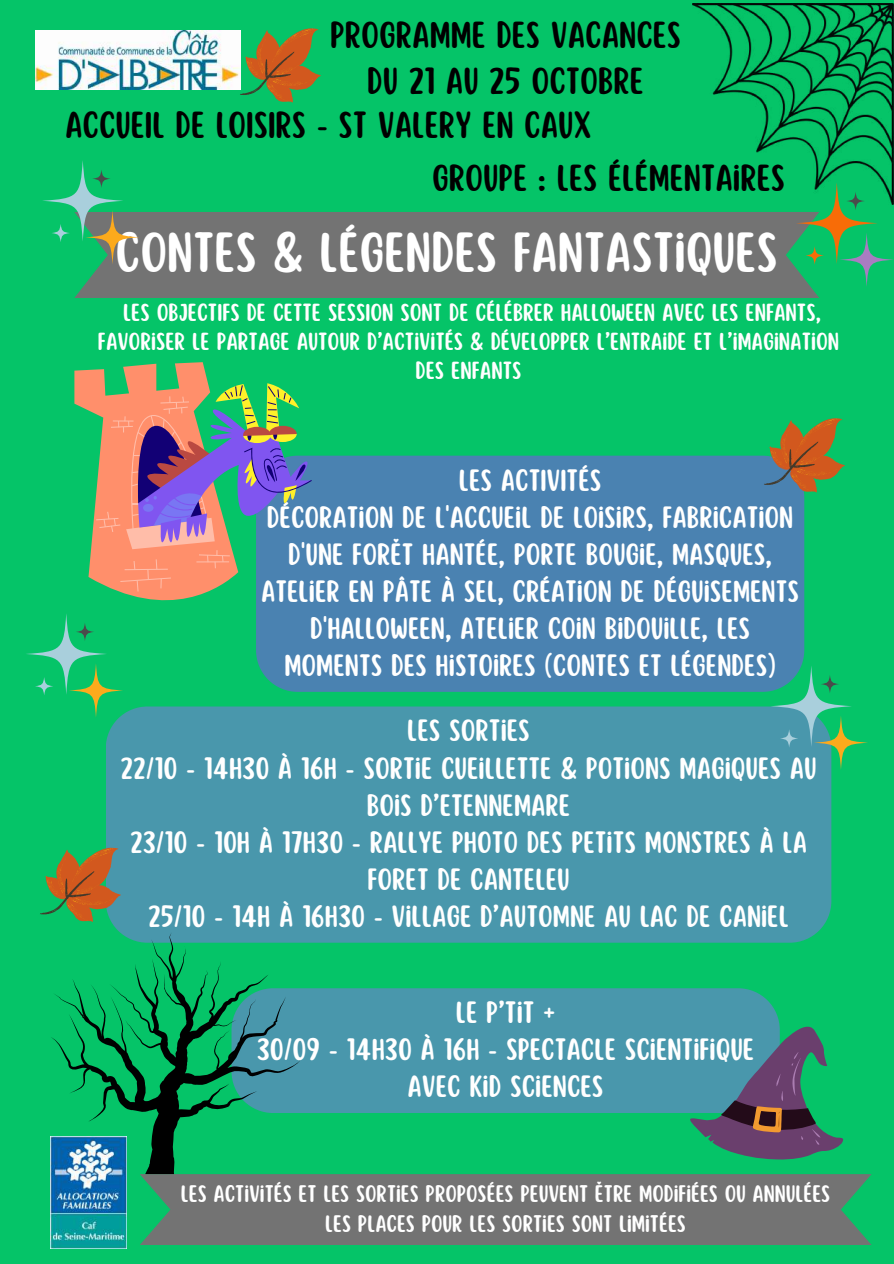
<style>
.page{position:relative;width:894px;height:1264px;background:#fff}
.page>*{position:absolute;margin:0;border:0;box-sizing:border-box;transform-origin:0 0}
.t1{font:49.5px "Scripter";color:#fff}
.t2{font:33px/46.2px "Scripter";color:#000;text-align:center}
.t3{font:27px/37.2px "Scripter";color:#fff;text-align:center}
.t4{font:21.6px/29.2px "Scripter";color:#fff;text-align:center}
.t5{font:21px/29.2px "Scripter";color:#fff;text-align:center}
</style>
<div class="page">
<div style="left:0;top:0;width:893px;height:1263px;background:#05c468"></div>
<div style="left:106px;top:706px;width:725px;height:236px;background:#4997ac"></div>
<div style="left:312px;top:455px;width:492px;height:237px;background:#4a82b1"></div>
<div style="left:140px;top:1174px;width:731px;height:70px;background:#737373"></div>
<img style="left:35px;top:31px;width:205px;height:58px">
<img style="left:50px;top:1173px;width:77px;height:75px">
<div style="left:74px;top:212px;width:745px;height:86px;background:#737373"></div>
<img style="left:692px;top:3px;width:201px;height:202px">
<svg style="left:69px;top:663px;width:54px;height:54px"></svg>
<svg style="left:795px;top:182px;width:82px;height:83px"></svg>
<svg style="left:839px;top:232px;width:54px;height:55px"></svg>
<svg style="left:40px;top:847px;width:81px;height:75px"></svg>
<svg style="left:240px;top:28px;width:81px;height:75px"></svg>
<div style="left:300px;top:988px;width:479px;height:124px;background:#4997ac"></div>
<svg style="left:50px;top:932px;width:250px;height:241px"></svg>
<svg style="left:687px;top:1022px;width:156px;height:137px"></svg>
<svg style="left:26px;top:362px;width:286px;height:333px"></svg>
<svg style="left:43px;top:161px;width:80px;height:81px"></svg>
<svg style="left:85px;top:210px;width:55px;height:54px;fill:#737373"></svg>
<svg style="left:770px;top:665px;width:81px;height:82px"></svg>
<svg style="left:813px;top:715px;width:54px;height:54px"></svg>
<svg style="left:763px;top:418px;width:81px;height:74px"></svg>
<p class="t2" style="left:330px;top:13px;width:352px">PROGRAMME DES VACANCES<br>DU 21 AU 25 OCTOBRE</p>
<p class="t2" style="left:65px;top:103px;width:528px">ACCUEIL DE LOISIRS - ST VALERY EN CAUX</p>
<p class="t2" style="left:432px;top:156px;width:354px">GROUPE : LES ÉLÉMENTAIRES</p>
<h1 class="t1" style="left:115px;top:227px;width:663px">CONTES &amp; LÉGENDES FANTASTIQUES</h1>
<p class="t4" style="left:98px;top:298px;width:742px">LES OBJECTIFS DE CETTE SESSION SONT DE CÉLÉBRER HALLOWEEN AVEC LES ENFANTS,<br>FAVORISER LE PARTAGE AUTOUR D’ACTIVITÉS &amp; DÉVELOPPER L’ENTRAIDE ET L’IMAGINATION<br>DES ENFANTS</p>
<p class="t3" style="left:261px;top:462px;width:539px">LES ACTIVITÉS<br>DÉCORATION DE L'ACCUEIL DE LOISIRS, FABRICATION D'UNE FORÊT HANTÉE, PORTE BOUGIE, MASQUES, ATELIER EN PÂTE À SEL, CRÉATION DE DÉGUISEMENTS D'HALLOWEEN, ATELIER COIN BIDOUILLE, LES MOMENTS DES HISTOIRES (CONTES ET LÉGENDES)</p>
<p class="t3" style="left:120px;top:713px;width:697px">LES SORTIES<br>22/10 - 14H30 À 16H - SORTIE CUEILLETTE &amp; POTIONS MAGIQUES AU BOIS D’ETENNEMARE<br>23/10 - 10H À 17H30 - RALLYE PHOTO DES PETITS MONSTRES À LA FORET DE CANTELEU<br>25/10 - 14H À 16H30 - VILLAGE D’AUTOMNE AU LAC DE CANIEL</p>
<p class="t3" style="left:257px;top:995px;width:499px">LE P’TIT +<br>30/09 - 14H30 À 16H - SPECTACLE SCIENTIFIQUE<br>AVEC KID SCIENCES</p>
<p class="t5" style="left:181px;top:1180px;width:650px">LES ACTIVITÉS ET LES SORTIES PROPOSÉES PEUVENT ÊTRE MODIFIÉES OU ANNULÉES<br>LES PLACES POUR LES SORTIES SONT LIMITÉES</p>
</div>
